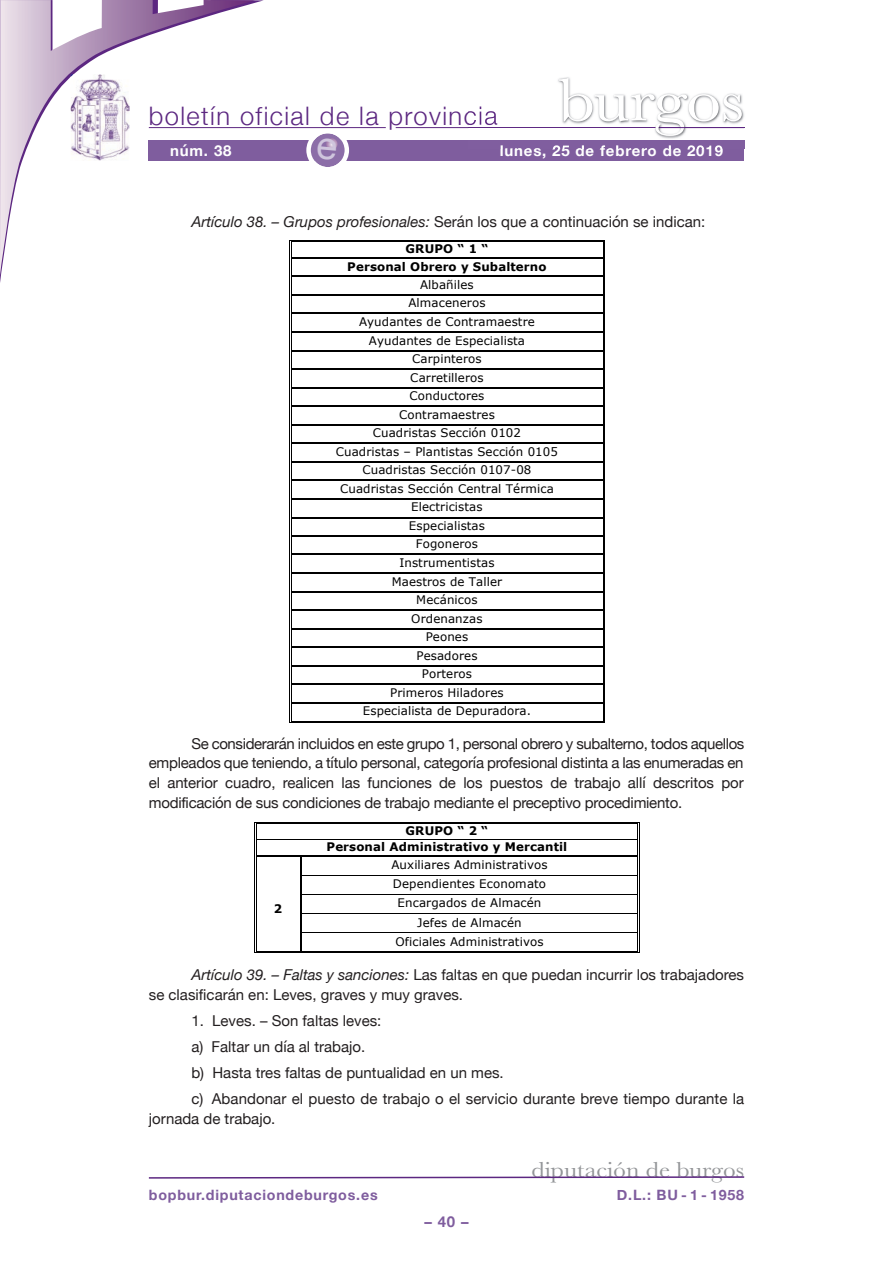
<style>
.page{position:relative;width:893px;height:1263px;background:#fff}
.page>*{position:absolute;margin:0;border:0;box-sizing:border-box;transform-origin:0 0}
.t1{font:63px "Baskerville";letter-spacing:-.01em;color:#fff;scale:1.12 1}
.t2{font:300 25.5px "Helvetica Neue";letter-spacing:.055em;color:#5c2781}
.t3{font:22.5px "Baskerville";color:#939598;scale:1.12 1}
.t4{font:15px/19.6px "Helvetica Neue";color:#231f20}
.t5{font:700 15px "Helvetica Neue";letter-spacing:.055em;color:#fff}
.t6{font:700 15px "Helvetica Neue";color:#7f5d9e}
.t7{font:700 14.25px "Helvetica Neue";letter-spacing:.055em;color:#7f5d9e}
.t8{font:11.85px/18.6px "Verdana";letter-spacing:.01em;color:#000;text-align:center}
.t9{font:700 11.85px/17.2px "Verdana";letter-spacing:.01em;color:#000;text-align:center}
.s1{font-style:italic}
</style>
<div class="page">
<hr style="left:396px;top:127px;width:348px;height:1px;background:#5c2781">
<hr style="left:149px;top:127px;width:237px;height:1px;background:#5c2781">
<svg style="left:0;top:0;width:255px;height:275px"></svg>
<div style="left:149px;top:140px;width:595px;height:20px;background:#7f5d9e"></div>
<svg style="left:148px;top:1176px;width:597px;height:3px"></svg>
<img style="left:468px;top:77px;width:277px;height:72px">
<img style="left:468px;top:127px;width:191px;height:1px">
<img style="left:468px;top:140px;width:276px;height:9px">
<img style="left:501px;top:145px;width:59px;height:4px">
<hr style="left:659px;top:127px;width:85px;height:1px;background:#5c2781">
<img style="left:71px;top:74px;width:59px;height:87px">
<hr style="left:291px;top:240px;width:312px;height:1px;background:#000">
<hr style="left:291px;top:241px;width:312px;height:1px;background:#000">
<hr style="left:291px;top:258px;width:312px;height:1px;background:#000">
<hr style="left:291px;top:275px;width:312px;height:1px;background:#000">
<hr style="left:291px;top:277px;width:312px;height:1px;background:#000">
<hr style="left:291px;top:294px;width:312px;height:2px;background:#000">
<hr style="left:291px;top:313px;width:312px;height:1px;background:#000">
<hr style="left:291px;top:332px;width:312px;height:1px;background:#000">
<hr style="left:291px;top:350px;width:312px;height:1px;background:#000">
<hr style="left:291px;top:369px;width:312px;height:1px;background:#000">
<hr style="left:291px;top:387px;width:312px;height:1px;background:#000">
<hr style="left:291px;top:406px;width:312px;height:1px;background:#000">
<hr style="left:291px;top:424px;width:312px;height:1px;background:#000">
<hr style="left:291px;top:443px;width:312px;height:1px;background:#000">
<hr style="left:291px;top:461px;width:312px;height:1px;background:#000">
<hr style="left:291px;top:480px;width:312px;height:1px;background:#000">
<hr style="left:291px;top:498px;width:312px;height:1px;background:#000">
<hr style="left:291px;top:517px;width:312px;height:1px;background:#000">
<hr style="left:291px;top:535px;width:312px;height:2px;background:#000">
<hr style="left:291px;top:554px;width:312px;height:1px;background:#000">
<hr style="left:291px;top:573px;width:312px;height:1px;background:#000">
<hr style="left:291px;top:591px;width:312px;height:1px;background:#000">
<hr style="left:291px;top:609px;width:312px;height:2px;background:#000">
<hr style="left:291px;top:628px;width:312px;height:1px;background:#000">
<hr style="left:291px;top:647px;width:312px;height:1px;background:#000">
<hr style="left:291px;top:665px;width:312px;height:1px;background:#000">
<hr style="left:291px;top:684px;width:312px;height:1px;background:#000">
<hr style="left:291px;top:702px;width:312px;height:1px;background:#000">
<svg style="left:290px;top:240px;width:2px;height:483px"></svg>
<hr style="left:291px;top:722px;width:312px;height:1px;background:#000">
<hr style="left:291px;top:721px;width:312px;height:1px;background:#000">
<svg style="left:603px;top:240px;width:2px;height:483px"></svg>
<hr style="left:256px;top:822px;width:382px;height:1px;background:#000">
<hr style="left:256px;top:823px;width:382px;height:1px;background:#000">
<hr style="left:256px;top:839px;width:382px;height:1px;background:#000">
<hr style="left:256px;top:855px;width:44px;height:1px;background:#000">
<hr style="left:256px;top:856px;width:44px;height:1px;background:#000">
<hr style="left:302px;top:855px;width:336px;height:1px;background:#000">
<hr style="left:302px;top:856px;width:336px;height:1px;background:#000">
<hr style="left:302px;top:875px;width:336px;height:1px;background:#000">
<hr style="left:302px;top:894px;width:336px;height:1px;background:#000">
<hr style="left:302px;top:913px;width:336px;height:1px;background:#000">
<hr style="left:302px;top:932px;width:336px;height:1px;background:#000">
<svg style="left:255px;top:822px;width:2px;height:131px"></svg>
<hr style="left:256px;top:952px;width:44px;height:1px;background:#000">
<hr style="left:256px;top:951px;width:44px;height:1px;background:#000">
<svg style="left:300px;top:855px;width:2px;height:98px"></svg>
<hr style="left:302px;top:952px;width:336px;height:1px;background:#000">
<hr style="left:302px;top:951px;width:336px;height:1px;background:#000">
<svg style="left:638px;top:822px;width:2px;height:131px"></svg>
<svg style="left:306px;top:133px;width:43px;height:34px"></svg>
<h2 class="t2" style="left:149px;top:100px;width:350px">boletín oficial de la provincia</h2>
<h1 class="t1" style="left:558px;top:62px;width:168px">burgos</h1>
<p class="t5" style="left:170px;top:141px;width:63px">núm. 38</p>
<p class="t5" style="left:500px;top:141px;width:225px">lunes, 25 de febrero de 2019</p>
<p class="t4" style="left:191px;top:212px;width:515px"><span class="s1">Artículo 38. – Grupos profesionales:</span> Serán los que a continuación se indican:</p>
<p class="t9" style="left:347px;top:240px;width:201px">GRUPO “ 1 “<br>Personal Obrero y Subalterno</p>
<p class="t8" style="left:336px;top:275px;width:224px">Albañiles<br>Almaceneros<br>Ayudantes de Contramaestre<br>Ayudantes de Especialista<br>Carpinteros<br>Carretilleros<br>Conductores<br>Contramaestres<br>Cuadristas Sección 0102<br>Cuadristas – Plantistas Sección 0105<br>Cuadristas Sección 0107-08<br>Cuadristas Sección Central Térmica<br>Electricistas<br>Especialistas<br>Fogoneros<br>Instrumentistas<br>Maestros de Taller<br>Mecánicos<br>Ordenanzas<br>Peones<br>Pesadores<br>Porteros<br>Primeros Hiladores<br>Especialista de Depuradora.</p>
<p class="t4" style="left:149px;top:733px;width:597px;text-align:justify;text-indent:43px">Se considerarán incluidos en este grupo 1, personal obrero y subalterno, todos aquellos empleados que teniendo, a título personal, categoría profesional distinta a las enumeradas en el anterior cuadro, realicen las funciones de los puestos de trabajo allí descritos por modificación de sus condiciones de trabajo mediante el preceptivo procedimiento.</p>
<p class="t9" style="left:274px;top:899px;width:10px">2</p>
<p class="t9" style="left:327px;top:823px;width:242px;line-height:15.9px">GRUPO “ 2 “<br>Personal Administrativo y Mercantil</p>
<p class="t8" style="left:391px;top:855px;width:158px;line-height:19.2px">Auxiliares Administrativos<br>Dependientes Economato<br>Encargados de Almacén<br>Jefes de Almacén<br>Oficiales Administrativos</p>
<p class="t4" style="left:149px;top:965px;width:597px;text-indent:43px"><span class="s1">Artículo 39. – Faltas y sanciones:</span> Las faltas en que puedan incurrir los trabajadores se clasificarán en: Leves, graves y muy graves.</p>
<p class="t4" style="left:191px;top:1007px;width:554px;line-height:26.1px">1. Leves. – Son faltas leves:<br>a) faltar un día al trabajo.<br>b) Hasta tres faltas de puntualidad en un mes.<br>c) Abandonar el puesto de trabajo o el servicio durante breve tiempo durante la</p>
<p class="t4" style="left:149px;top:1108px;width:128px">jornada de trabajo.</p>
<h3 class="t3" style="left:531px;top:1156px;width:191px">diputación de burgos</h3>
<p class="t7" style="left:149px;top:1186px;width:230px">bopbur.diputaciondeburgos.es</p>
<p class="t7" style="left:617px;top:1186px;width:129px">D.L.: BU - 1 - 1958</p>
<p class="t6" style="left:424px;top:1212px;width:46px">–40–</p>
</div>
